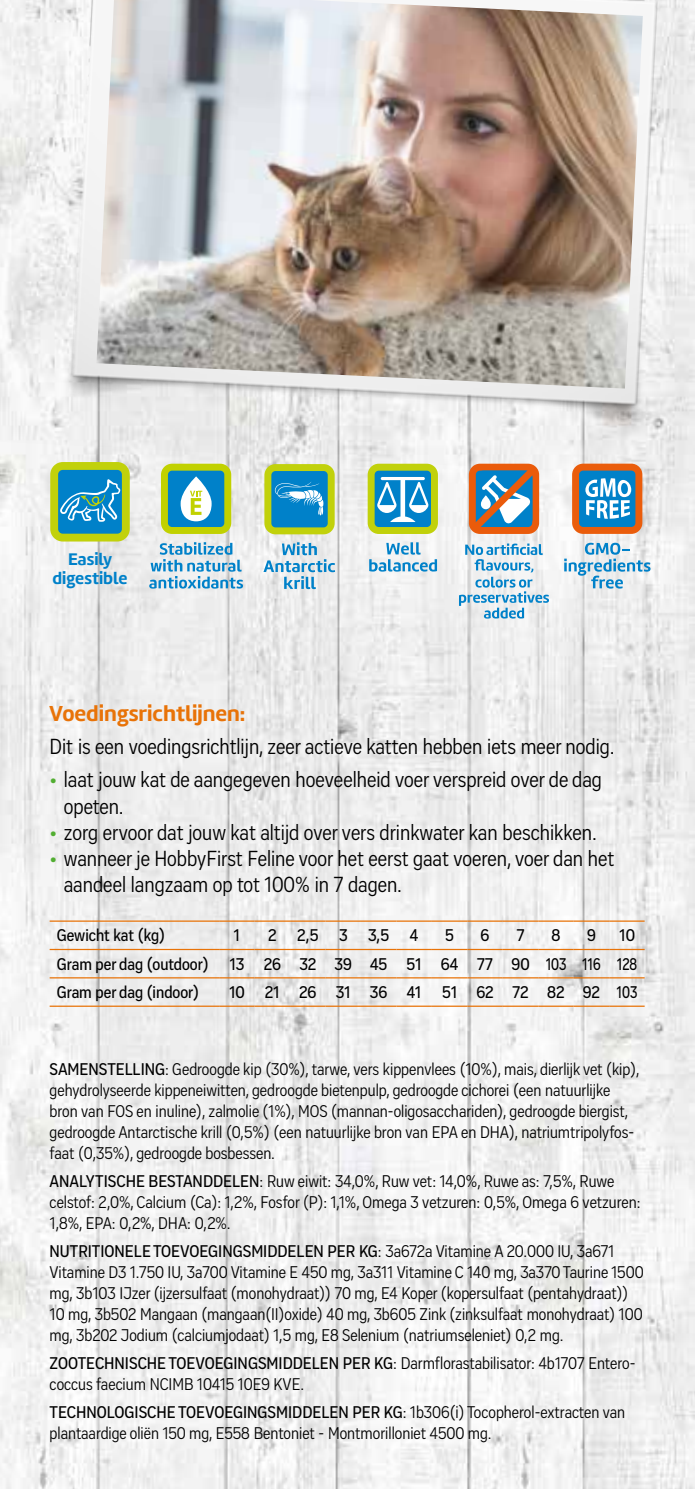
<style>
.page{position:relative;width:695px;height:1489px;background:#fff}
.page>*{position:absolute;margin:0;border:0;box-sizing:border-box;transform-origin:0 0}
.t1{font:22.5px/26.2px "Vito Condensed";color:#000}
.t2{font:700 22.5px "Marine";color:#e87308}
.t3{font:17.5px/21px "Vito Condensed";color:#000}
.t4{font:500 17.5px/28.2px "Vito Condensed";color:#000;text-align:justify}
.t5{font:700 17.5px/19.5px "Marine";color:#0081c9;text-align:center}
.s1{color:#52ae32}
.s2{font-weight:500}
</style>
<div class="page">
<img style="left:0;top:478px;width:694px;height:1010px">
<img style="left:0;top:0;width:694px;height:478px">
<img style="left:96px;top:0;width:546px;height:388px">
<hr style="left:50px;top:920px;width:169px;height:1px;background:#e87308">
<hr style="left:219px;top:920px;width:35px;height:1px;background:#e87308">
<hr style="left:254px;top:920px;width:36px;height:1px;background:#e87308">
<hr style="left:290px;top:920px;width:35px;height:1px;background:#e87308">
<hr style="left:325px;top:920px;width:36px;height:1px;background:#e87308">
<hr style="left:361px;top:920px;width:35px;height:1px;background:#e87308">
<hr style="left:396px;top:920px;width:36px;height:1px;background:#e87308">
<hr style="left:432px;top:920px;width:35px;height:1px;background:#e87308">
<hr style="left:467px;top:920px;width:35px;height:1px;background:#e87308">
<hr style="left:502px;top:920px;width:36px;height:1px;background:#e87308">
<hr style="left:538px;top:920px;width:35px;height:1px;background:#e87308">
<hr style="left:573px;top:920px;width:36px;height:1px;background:#e87308">
<hr style="left:609px;top:920px;width:35px;height:1px;background:#e87308">
<hr style="left:50px;top:948px;width:169px;height:2px;background:#e87308">
<hr style="left:219px;top:948px;width:35px;height:2px;background:#e87308">
<hr style="left:254px;top:948px;width:36px;height:2px;background:#e87308">
<hr style="left:290px;top:948px;width:35px;height:2px;background:#e87308">
<hr style="left:325px;top:948px;width:36px;height:2px;background:#e87308">
<hr style="left:361px;top:948px;width:35px;height:2px;background:#e87308">
<hr style="left:396px;top:948px;width:36px;height:2px;background:#e87308">
<hr style="left:432px;top:948px;width:35px;height:2px;background:#e87308">
<hr style="left:467px;top:948px;width:35px;height:2px;background:#e87308">
<hr style="left:502px;top:948px;width:36px;height:2px;background:#e87308">
<hr style="left:538px;top:948px;width:35px;height:2px;background:#e87308">
<hr style="left:573px;top:948px;width:36px;height:2px;background:#e87308">
<hr style="left:609px;top:948px;width:35px;height:2px;background:#e87308">
<hr style="left:50px;top:977px;width:169px;height:1px;background:#e87308">
<hr style="left:219px;top:977px;width:35px;height:1px;background:#e87308">
<hr style="left:254px;top:977px;width:36px;height:1px;background:#e87308">
<hr style="left:290px;top:977px;width:35px;height:1px;background:#e87308">
<hr style="left:325px;top:977px;width:36px;height:1px;background:#e87308">
<hr style="left:361px;top:977px;width:35px;height:1px;background:#e87308">
<hr style="left:396px;top:977px;width:36px;height:1px;background:#e87308">
<hr style="left:432px;top:977px;width:35px;height:1px;background:#e87308">
<hr style="left:467px;top:977px;width:35px;height:1px;background:#e87308">
<hr style="left:502px;top:977px;width:36px;height:1px;background:#e87308">
<hr style="left:538px;top:977px;width:35px;height:1px;background:#e87308">
<hr style="left:573px;top:977px;width:36px;height:1px;background:#e87308">
<hr style="left:609px;top:977px;width:35px;height:1px;background:#e87308">
<hr style="left:50px;top:1005px;width:169px;height:1px;background:#e87308">
<hr style="left:219px;top:1005px;width:35px;height:1px;background:#e87308">
<hr style="left:254px;top:1005px;width:36px;height:1px;background:#e87308">
<hr style="left:290px;top:1005px;width:35px;height:1px;background:#e87308">
<hr style="left:325px;top:1005px;width:36px;height:1px;background:#e87308">
<hr style="left:361px;top:1005px;width:35px;height:1px;background:#e87308">
<hr style="left:396px;top:1005px;width:36px;height:1px;background:#e87308">
<hr style="left:432px;top:1005px;width:35px;height:1px;background:#e87308">
<hr style="left:467px;top:1005px;width:35px;height:1px;background:#e87308">
<hr style="left:502px;top:1005px;width:36px;height:1px;background:#e87308">
<hr style="left:538px;top:1005px;width:35px;height:1px;background:#e87308">
<hr style="left:573px;top:1005px;width:36px;height:1px;background:#e87308">
<hr style="left:609px;top:1005px;width:35px;height:1px;background:#e87308">
<svg style="left:564px;top:542px;width:86px;height:46px"></svg>
<svg style="left:572px;top:463px;width:70px;height:70px"></svg>
<svg style="left:459px;top:462px;width:90px;height:156px"></svg>
<svg style="left:369px;top:542px;width:68px;height:29px"></svg>
<svg style="left:367px;top:463px;width:71px;height:70px"></svg>
<hr style="left:380px;top:477px;width:45px;height:3px;background:#fff;border-radius:2px">
<svg style="left:263px;top:542px;width:72px;height:47px"></svg>
<svg style="left:264px;top:464px;width:70px;height:70px"></svg>
<svg style="left:149px;top:542px;width:94px;height:46px"></svg>
<svg style="left:161px;top:463px;width:70px;height:70px"></svg>
<svg style="left:50px;top:462px;width:80px;height:79px"></svg>
<p class="t5" style="left:52px;top:548px;width:77px">Easily digestible</p>
<p class="t2" style="left:50px;top:698px;width:197px">Voedingsrichtlijnen:</p>
<p class="t1" style="left:50px;top:733px;width:566px">Dit is een voedingsrichtlijn, zeer actieve katten hebben iets meer nodig.</p>
<p class="t1" style="left:64px;top:766px;width:539px;text-indent:-14px"><span class="s1">•</span> laat jouw kat de aangegeven hoeveelheid voer verspreid over de dag opeten.</p>
<p class="t1" style="left:50px;top:819px;width:548px"><span class="s1">•</span> zorg ervoor dat jouw kat altijd over vers drinkwater kan beschikken.</p>
<p class="t1" style="left:64px;top:845px;width:552px;text-indent:-14px"><span class="s1">•</span> wanneer je HobbyFirst Feline voor het eerst gaat voeren, voer dan het aandeel langzaam op tot 100% in 7 dagen.</p>
<p class="t4" style="left:57px;top:921px;width:110px">Gewicht kat (kg)</p>
<p class="t4" style="left:233px;top:921px;width:8px">1</p>
<p class="t4" style="left:268px;top:921px;width:152px">2 2,5 3 3,5 4</p>
<p class="t4" style="left:445px;top:921px;width:10px">5</p>
<p class="t4" style="left:480px;top:921px;width:10px">6</p>
<p class="t4" style="left:516px;top:921px;width:9px">7</p>
<p class="t4" style="left:551px;top:921px;width:10px">8</p>
<p class="t4" style="left:587px;top:921px;width:10px">9</p>
<p class="t4" style="left:57px;top:921px;width:581px;text-indent:562px">10<br>Gram per dag (outdoor) 13 26 32 39 45 51 64 77 90 103 116 128<br>Gram per dag (indoor)</p>
<p class="t4" style="left:229px;top:977px;width:409px">10 21 26 31 36 41 51 62 72 82 92 103</p>
<p class="t3" style="left:50px;top:1058px;width:591px"><span class="s2">SAMENSTELLING</span>: Gedroogde kip (30%), tarwe, vers kippenvlees (10%), mais, dierlijk vet (kip), gehydrolyseerde kippeneiwitten, gedroogde bietenpulp, gedroogde cichorei (een natuurlijke bron van FOS en inuline), zalmolie (1%), MOS (mannan-oligosacchariden), gedroogde biergist, gedroogde Antarctische krill (0,5%) (een natuurlijke bron van EPA en DHA), natriumtripolyfos&shy;faat (0,35%), gedroogde bosbessen.</p>
<p class="t3" style="left:50px;top:1170px;width:592px"><span class="s2">ANALYTISCHE BESTANDDELEN</span>: Ruw eiwit: 34,0%, Ruw vet: 14,0%, Ruwe as: 7,5%, Ruwe celstof: 2,0%, Calcium (Ca): 1,2%, Fosfor (P): 1,1%, Omega 3 vetzuren: 0,5%, Omega 6 vetzuren:<br>1,8%, EPA: 0,2%, DHA: 0,2%.</p>
<p class="t3" style="left:50px;top:1240px;width:595px"><span class="s2">NUTRITIONELE TOEVOEGINGSMIDDELEN PER KG</span>: 3a672a Vitamine A 20.000 IU, 3a671<br>Vitamine D3 1.750 IU, 3a700 Vitamine E 450 mg, 3a311 Vitamine C 140 mg, 3a370 Taurine 1500 mg, 3b103 IJzer (ijzersulfaat (monohydraat)) 70 mg, E4 Koper (kopersulfaat (pentahydraat))<br>10 mg, 3b502 Mangaan (mangaan(II)oxide) 40 mg, 3b605 Zink (zinksulfaat monohydraat) 100 mg, 3b202 Jodium (calciumjodaat) 1,5 mg, E8 Selenium (natriumseleniet) 0,2 mg.</p>
<p class="t3" style="left:50px;top:1352px;width:587px"><span class="s2">ZOOTECHNISCHE TOEVOEGINGSMIDDELEN PER KG</span>: Darmflorastabilisator: 4b1707 Entero&shy;coccus faecium NCIMB 10415 10E9 KVE.</p>
<p class="t3" style="left:50px;top:1401px;width:577px"><span class="s2">TECHNOLOGISCHE TOEVOEGINGSMIDDELEN PER KG</span>: 1b306(i) Tocopherol-extracten van plantaardige oliën 150 mg, E558 Bentoniet - Montmorilloniet 4500 mg.</p>
</div>
